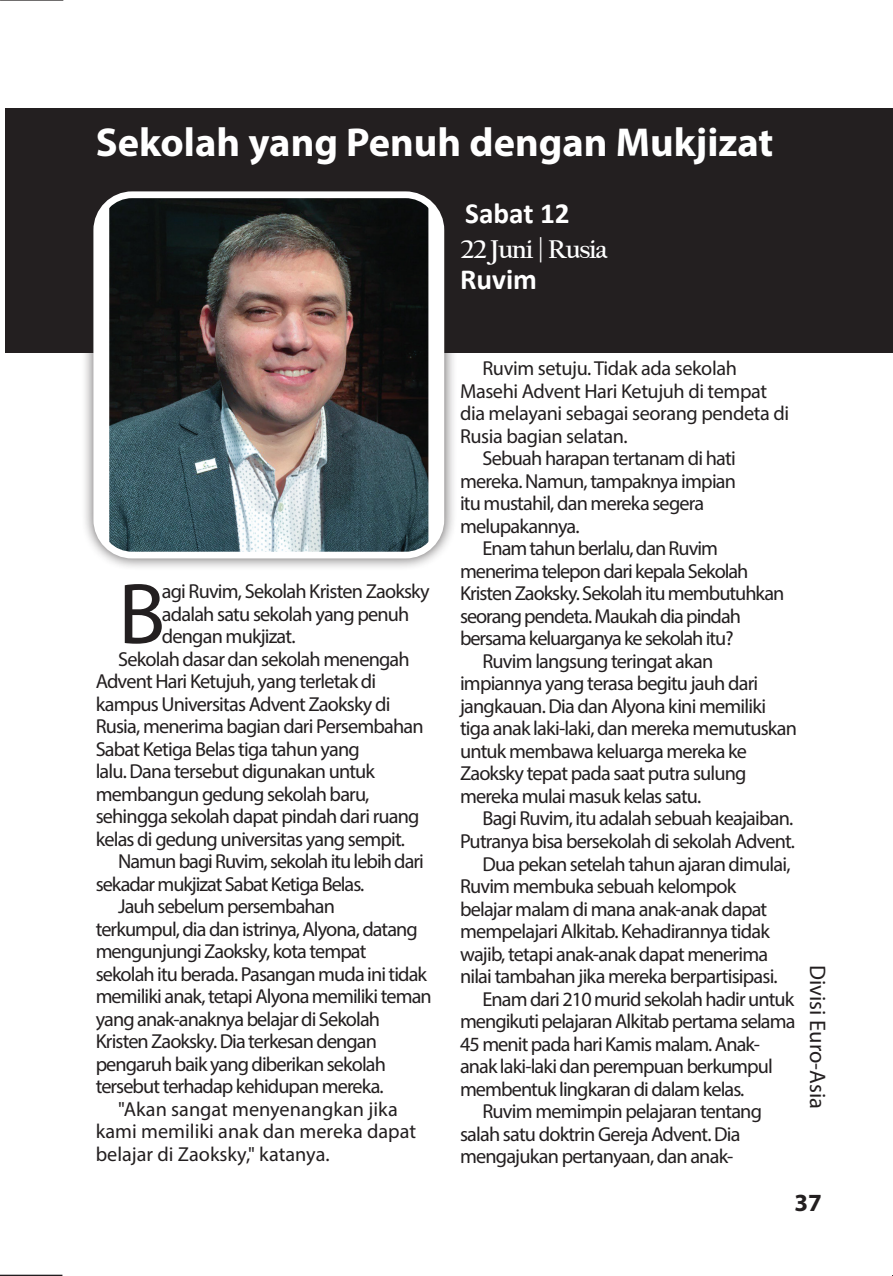
<style>
.page{position:relative;width:893px;height:1276px;background:#fff}
.page>*{position:absolute;margin:0;border:0;box-sizing:border-box;transform-origin:0 0}
.Nas{font:87.08px "Myriad Pro";color:#231f20}
.Huruf{font:700 40.5px "Myriad Pro";color:#fff}
.Huruf-2{font:700 29.25px "Calibri";color:#fff}
.Huruf-3{font:700 27px "Californian FB";letter-spacing:-.05em;color:#fff}
.t1{font:700 24.75px "Myriad Pro";color:#231f20}
.t2{font:22.5px "Myriad Pro";color:#231f20}
.Nas-2{font:20.25px/22.5px "Myriad Pro";letter-spacing:-.04em;color:#231f20}
.Nas-3{font:20.25px/22.5px "Myriad Pro";letter-spacing:-.02em;color:#231f20}
.Nas-4{font:20.25px/22.5px "Myriad Pro";color:#231f20}
</style>
<div class="page">
<svg style="left:0;top:1274px;width:62px;height:2px"></svg>
<svg style="left:0;top:0;width:63px;height:1px"></svg>
<div style="left:6px;top:108px;width:887px;height:244px;background:#231f20"></div>
<div style="left:81px;top:179px;width:376px;height:392px;background:#231f20;opacity:.75"></div>
<div style="left:97px;top:195px;width:344px;height:360px;background:#fff;border-radius:35px"></div>
<img style="left:109px;top:195px;width:319px;height:360px">
<div style="left:93px;top:191px;width:351px;height:367px;border:7px solid #fff;border-radius:35px"></div>
<p class="Huruf" style="left:96px;top:116px;width:679px">Sekolah yang Penuh dengan Mukjizat</p>
<p class="Huruf-2" style="left:465px;top:193px;width:106px">Sabat 12</p>
<p class="Nas" style="left:118px;top:560px;width:49px">B</p>
<p class="Nas-2" style="left:162px;top:580px;width:269px">agi Ruvim, Sekolah Kristen Zaoksky adalah satu sekolah yang penuh dengan mukjizat.</p>
<p class="Nas-2" style="left:96px;top:647px;width:330px;text-indent:22px">Sekolah dasar dan sekolah menengah Advent Hari Ketujuh, yang terletak di kampus Universitas Advent Zaoksky di Rusia, menerima bagian dari Persembahan Sabat Ketiga Belas tiga tahun yang<br>lalu. Dana tersebut digunakan untuk membangun gedung sekolah baru, sehingga sekolah dapat pindah dari ruang kelas di gedung universitas yang sempit.</p>
<p class="Nas-2" style="left:96px;top:850px;width:330px;text-indent:22px">Namun bagi Ruvim, sekolah itu lebih dari sekadar mukjizat Sabat Ketiga Belas.</p>
<p class="Nas-2" style="left:96px;top:895px;width:338px;text-indent:22px">Jauh sebelum persembahan<br>terkumpul, dia dan istrinya, Alyona, datang mengunjungi Zaoksky, kota tempat<br>sekolah itu berada. Pasangan muda ini tidak memiliki anak, tetapi Alyona memiliki teman yang anak-anaknya belajar di Sekolah Kristen Zaoksky. Dia terkesan dengan pengaruh baik yang diberikan sekolah tersebut terhadap kehidupan mereka.</p>
<p class="Nas-4" style="left:96px;top:1097px;width:322px;text-indent:22px">"Akan sangat menyenangkan jika kami memiliki anak dan mereka dapat belajar di Zaoksky," katanya.</p>
<p class="Huruf-3" style="left:460px;top:233px;width:149px">22 Juni | Rusia</p>
<p class="Huruf-2" style="left:460px;top:259px;width:78px">Ruvim</p>
<p class="Nas-3" style="left:460px;top:357px;width:331px;text-indent:22px">Ruvim setuju. Tidak ada sekolah<br>Masehi Advent Hari Ketujuh di tempat dia melayani sebagai seorang pendeta di<br>Rusia bagian selatan.</p>
<p class="Nas-2" style="left:460px;top:447px;width:278px;text-indent:22px">Sebuah harapan tertanam di hati mereka. Namun, tampaknya impian itu mustahil, dan mereka segera melupakannya.</p>
<p class="Nas-2" style="left:460px;top:537px;width:326px;text-indent:22px">Enam tahun berlalu, dan Ruvim menerima telepon dari kepala Sekolah Kristen Zaoksky. Sekolah itu membutuhkan seorang pendeta. Maukah dia pindah bersama keluarganya ke sekolah itu?</p>
<p class="Nas-2" style="left:460px;top:649px;width:339px;text-indent:22px">Ruvim langsung teringat akan impiannya yang terasa begitu jauh dari jangkauan. Dia dan Alyona kini memiliki tiga anak laki-laki, dan mereka memutuskan untuk membawa keluarga mereka ke Zaoksky tepat pada saat putra sulung mereka mulai masuk kelas satu.</p>
<p class="Nas-2" style="left:460px;top:807px;width:337px;text-align:right">Bagi Ruvim, itu adalah sebuah keajaiban.<br>Putranya bisa bersekolah di sekolah Advent.</p>
<p class="Nas-2" style="left:460px;top:852px;width:332px;text-indent:22px">Dua pekan setelah tahun ajaran dimulai, Ruvim membuka sebuah kelompok belajar malam di mana anak-anak dapat mempelajari Alkitab. Kehadirannya tidak wajib, tetapi anak-anak dapat menerima nilai tambahan jika mereka berpartisipasi.</p>
<p class="Nas-2" style="left:460px;top:987px;width:337px;text-indent:22px">Enam dari 210 murid sekolah hadir untuk mengikuti pelajaran Alkitab pertama selama 45 menit pada hari Kamis malam. Anak&shy;anak laki-laki dan perempuan berkumpul membentuk lingkaran di dalam kelas.</p>
<p class="Nas-2" style="left:460px;top:1099px;width:304px;text-indent:22px">Ruvim memimpin pelajaran tentang salah satu doktrin Gereja Advent. Dia mengajukan pertanyaan, dan anak-</p>
<p class="t2" style="left:831px;top:965px;width:145px;rotate:90deg">Divisi Euro-Asia</p>
<p class="t1" style="left:794px;top:1186px;width:29px">37</p>
</div>
